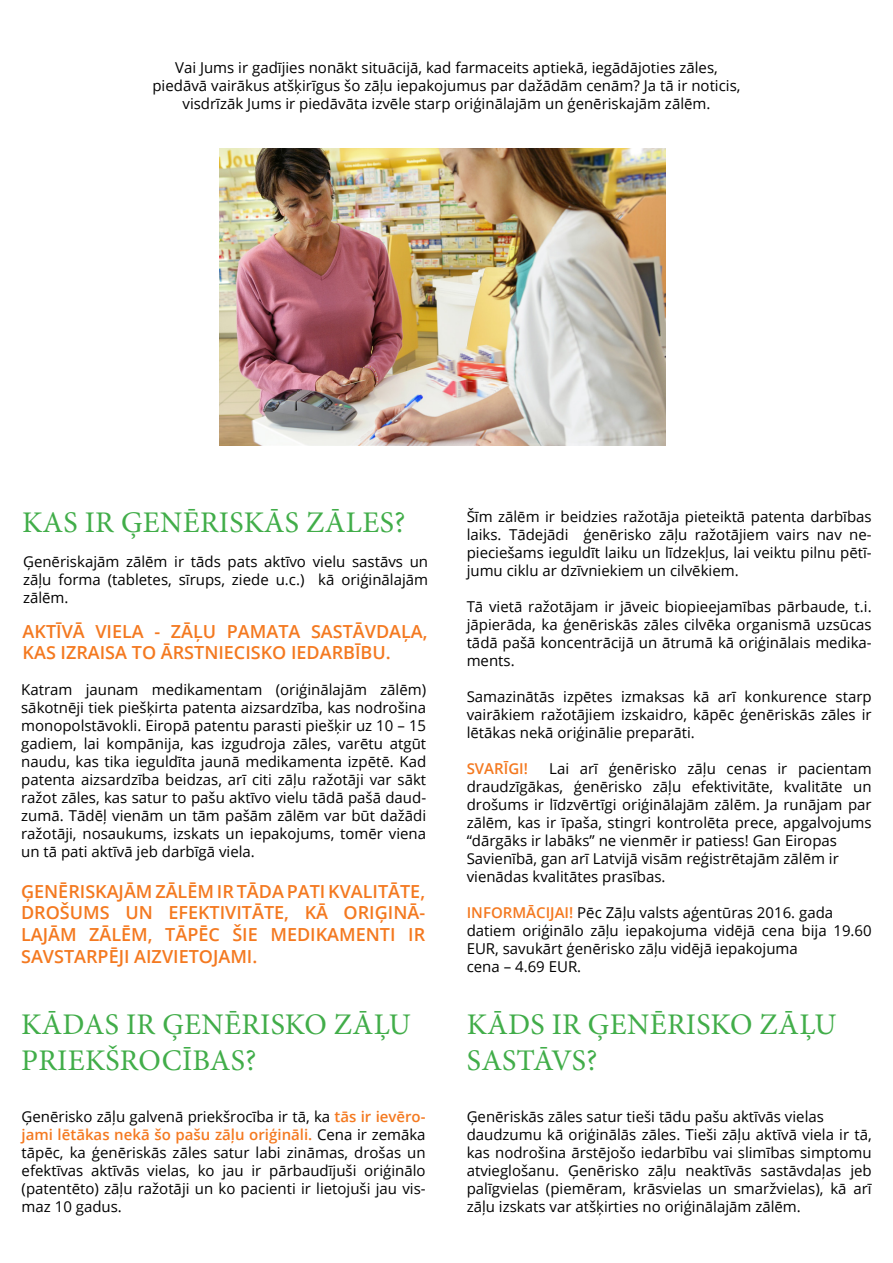
<style>
.page{position:relative;width:893px;height:1263px;background:#fff}
.page>*{position:absolute;margin:0;border:0;box-sizing:border-box;transform-origin:0 0}
.t1{font:30px/36px "Minion Pro";letter-spacing:.01em;color:#41ad49}
.t2{font:600 18px/21.6px "Open Sans";color:#f47920}
.t3{font:15px/18px "Open Sans";color:#000;text-align:justify}
.t4{font:600 15px "Open Sans";color:#f47920}
.s1{font-weight:600;color:#f47920}
</style>
<div class="page">
<img style="left:220px;top:148px;width:445px;height:297px">
<p class="t3" style="left:152px;top:58px;width:590px;text-align:center">Vai Jums ir gadījies nonākt situācijā, kad farmaceits aptiekā, iegādājoties zāles, piedāvā vairākus atšķirīgus šo zāļu iepakojumus par dažādām cenām? Ja tā ir noticis, visdrīzāk Jums ir piedāvāta izvēle starp oriģinālajām un ģenēriskajām zālēm.</p>
<h1 class="t1" style="left:22px;top:504px;width:385px">KAS IR ĢENĒRISKĀS ZĀLES?</h1>
<p class="t3" style="left:23px;top:552px;width:407px">Ģenēriskajām zālēm ir tāds pats aktīvo vielu sastāvs un zāļu forma (tabletes, sīrups, ziede u.c.) kā oriģinālajām zālēm.</p>
<p class="t2" style="left:23px;top:620px;width:406px">AKTĪVĀ VIELA - ZĀĻU PAMATA SASTĀVDAĻA,<br>KAS IZRAISA TO ĀRSTNIECISKO IEDARBĪBU.</p>
<p class="t3" style="left:21px;top:680px;width:407px">Katram jaunam medikamentam (oriģinālajām zālēm) sākotnēji tiek piešķirta patenta aizsardzība, kas nodrošina monopolstāvokli. Eiropā patentu parasti piešķir uz 10 – 15 gadiem, lai kompānija, kas izgudroja zāles, varētu atgūt naudu, kas tika ieguldīta jaunā medikamenta izpētē. Kad patenta aizsardzība beidzas, arī citi zāļu ražotāji var sākt ražot zāles, kas satur to pašu aktīvo vielu tādā pašā daud&shy;zumā. Tādēļ vienām un tām pašām zālēm var būt dažādi ražotāji, nosaukums, izskats un iepakojums, tomēr viena un tā pati aktīvā jeb darbīgā viela.</p>
<p class="t2" style="left:21px;top:880px;width:406px;text-align:justify">ĢENĒRISKAJĀM ZĀLĒM IR TĀDA PATI KVALITĀTE, DROŠUMS UN EFEKTIVITĀTE, KĀ ORIĢINĀ-LAJĀM ZĀLĒM, TĀPĒC ŠIE MEDIKAMENTI IR SAVSTARPĒJI AIZVIETOJAMI.</p>
<h1 class="t1" style="left:21px;top:1006px;width:391px">KĀDAS IR ĢENĒRISKO ZĀĻU<br>PRIEKŠROCĪBAS?</h1>
<p class="t3" style="left:22px;top:1107px;width:406px">Ģenērisko zāļu galvenā priekšrocība ir tā, ka <span class="s1">tās ir ievēro&shy;jami lētākas nekā šo pašu zāļu oriģināli.</span> Cena ir zemāka tāpēc, ka ģenēriskās zāles satur labi zināmas, drošas un efektīvas aktīvās vielas, ko jau ir pārbaudījuši oriģinālo (patentēto) zāļu ražotāji un ko pacienti ir lietojuši jau vis&shy;maz 10 gadus.</p>
<p class="t3" style="left:467px;top:507px;width:407px">Šīm zālēm ir beidzies ražotāja pieteiktā patenta darbības laiks. Tādejādi ģenērisko zāļu ražotājiem vairs nav ne&shy;pieciešams ieguldīt laiku un līdzekļus, lai veiktu pilnu pētī&shy;jumu ciklu ar dzīvniekiem un cilvēkiem.</p>
<p class="t3" style="left:467px;top:597px;width:407px">Tā vietā ražotājam ir jāveic biopieejamības pārbaude, t.i. jāpierāda, ka ģenēriskās zāles cilvēka organismā uzsūcas tādā pašā koncentrācijā un ātrumā kā oriģinālais medika&shy;ments.</p>
<p class="t3" style="left:467px;top:687px;width:407px">Samazinātās izpētes izmaksas kā arī konkurence starp vairākiem ražotājiem izskaidro, kāpēc ģenēriskās zāles ir lētākas nekā oriģinālie preparāti.</p>
<p class="t4" style="left:467px;top:758px;width:63px">SVARĪGI!</p>
<p class="t3" style="left:467px;top:759px;width:407px;text-align:left;text-indent:83px">Lai arī ģenērisko zāļu cenas ir pacientam draudzīgākas, ģenērisko zāļu efektivitāte, kvalitāte un drošums ir līdzvērtīgi oriģinālajām zālēm. Ja runājam par zālēm, kas ir īpaša, stingri kontrolēta prece, apgalvojums “dārgāks ir labāks” ne vienmēr ir patiess! Gan Eiropas Savienībā, gan arī Latvijā visām reģistrētajām zālēm ir vienādas kvalitātes prasības.</p>
<p class="t3" style="left:467px;top:903px;width:407px;text-align:left"><span class="s1">INFORMĀCIJAI!</span> Pēc Zāļu valsts aģentūras 2016. gada datiem oriģinālo zāļu iepakojuma vidējā cena bija 19.60<br>EUR, savukārt ģenērisko zāļu vidējā iepakojuma<br>cena – 4.69 EUR.</p>
<h1 class="t1" style="left:467px;top:1006px;width:371px">KĀDS IR ĢENĒRISKO ZĀĻU<br>SASTĀVS?</h1>
<p class="t3" style="left:467px;top:1107px;width:407px;text-align:left">Ģenēriskās zāles satur tieši tādu pašu aktīvās vielas daudzumu kā oriģinālās zāles. Tieši zāļu aktīvā viela ir tā, kas nodrošina ārstējošo iedarbību vai slimības simptomu atvieglošanu. Ģenērisko zāļu neaktīvās sastāvdaļas jeb palīgvielas (piemēram, krāsvielas un smaržvielas), kā arī zāļu izskats var atšķirties no oriģinālajām zālēm.</p>
</div>
